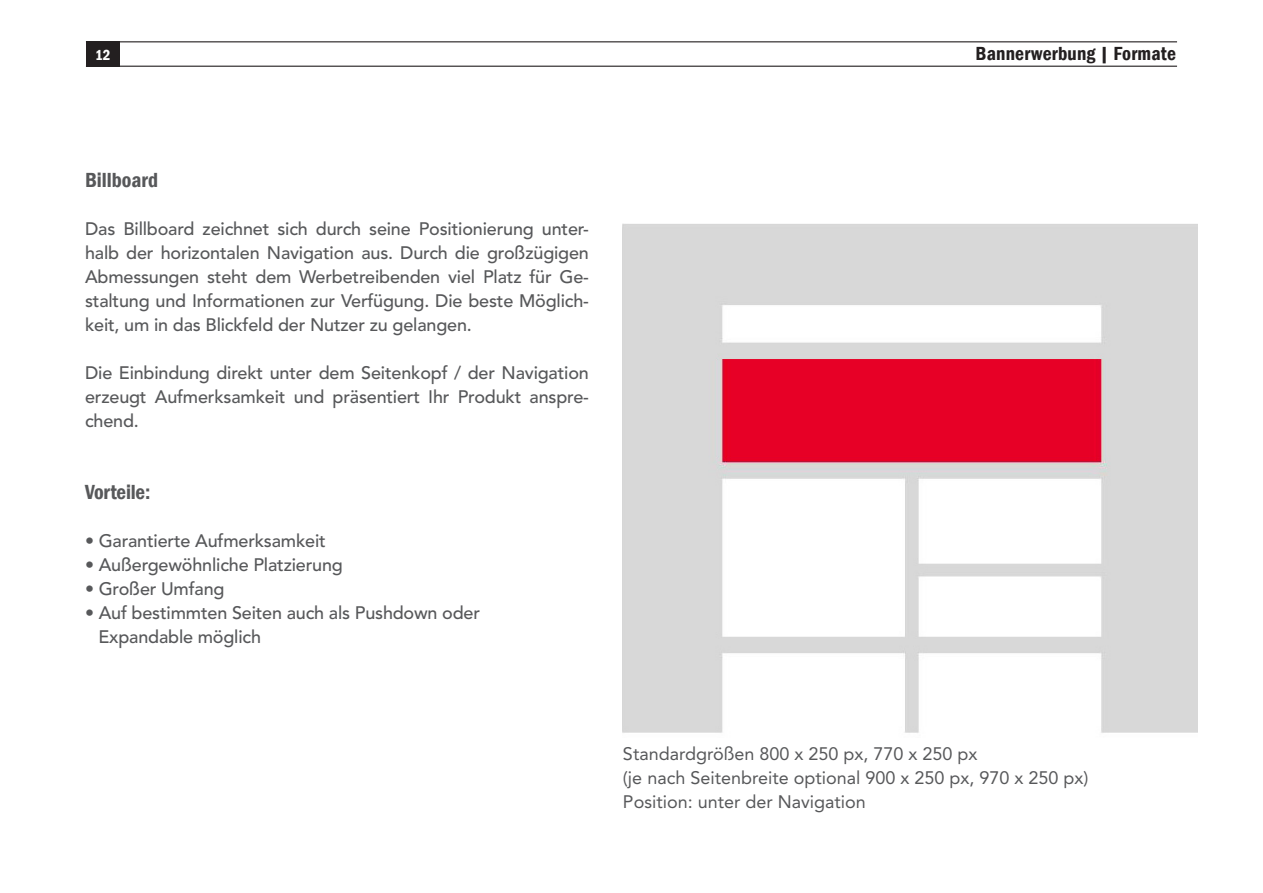
<style>
.page{position:relative;width:1263px;height:893px;background:#fff}
.page>*{position:absolute;margin:0;border:0;box-sizing:border-box;transform-origin:0 0}
.t1{font:600 condensed 21px "Franklin Gothic";color:#57585a}
.t2{font:600 condensed 19.5px "Franklin Gothic";letter-spacing:.01em;color:#231f20}
.t3{font:500 18px/24px "Avenir LT Std";letter-spacing:-.01em;color:#57585a;text-align:justify}
.t4{font:18px "Avenir LT Std";color:#57585a}
.t5{font:600 condensed 15px "Franklin Gothic";color:#fff}
</style>
<div class="page">
<hr style="left:86px;top:66px;width:1091px;height:1px;background:#231f20">
<hr style="left:86px;top:41px;width:1091px;height:1px;background:#231f20">
<div style="left:86px;top:41px;width:34px;height:26px;background:#231f20"></div>
<img style="left:623px;top:224px;width:574px;height:509px">
<p class="t5" style="left:95px;top:45px;width:17px">12</p>
<p class="t2" style="left:975px;top:41px;width:202px">Bannerwerbung | Formate</p>
<p class="t1" style="left:85px;top:166px;width:75px">Billboard</p>
<p class="t3" style="left:85px;top:217px;width:505px">Das Billboard zeichnet sich durch seine Positionierung unter&shy;halb der horizontalen Navigation aus. Durch die großzügigen Abmessungen steht dem Werbetreibenden viel Platz für Ge&shy;staltung und Informationen zur Verfügung. Die beste Möglich&shy;keit, um in das Blickfeld der Nutzer zu gelangen.</p>
<p class="t3" style="left:85px;top:361px;width:505px">Die Einbindung direkt unter dem Seitenkopf / der Navigation erzeugt Aufmerksamkeit und präsentiert Ihr Produkt anspre&shy;chend.</p>
<p class="t1" style="left:85px;top:478px;width:67px">Vorteile:</p>
<p class="t3" style="left:85px;top:529px;width:242px">• Garantierte Aufmerksamkeit</p>
<p class="t3" style="left:85px;top:553px;width:259px">• Außergewöhnliche Platzierung</p>
<p class="t3" style="left:85px;top:577px;width:141px">• Großer Umfang</p>
<p class="t3" style="left:98px;top:601px;width:383px;text-indent:-13px">• Auf bestimmten Seiten auch als Pushdown oder<br>Expandable möglich</p>
<p class="t4" style="left:623px;top:743px;width:356px">Standardgrößen 800 x 250 px, 770 x 250 px</p>
<p class="t4" style="left:623px;top:767px;width:467px">(je nach Seitenbreite optional 900 x 250 px, 970 x 250 px)</p>
<p class="t4" style="left:623px;top:791px;width:244px">Position: unter der Navigation</p>
</div>
